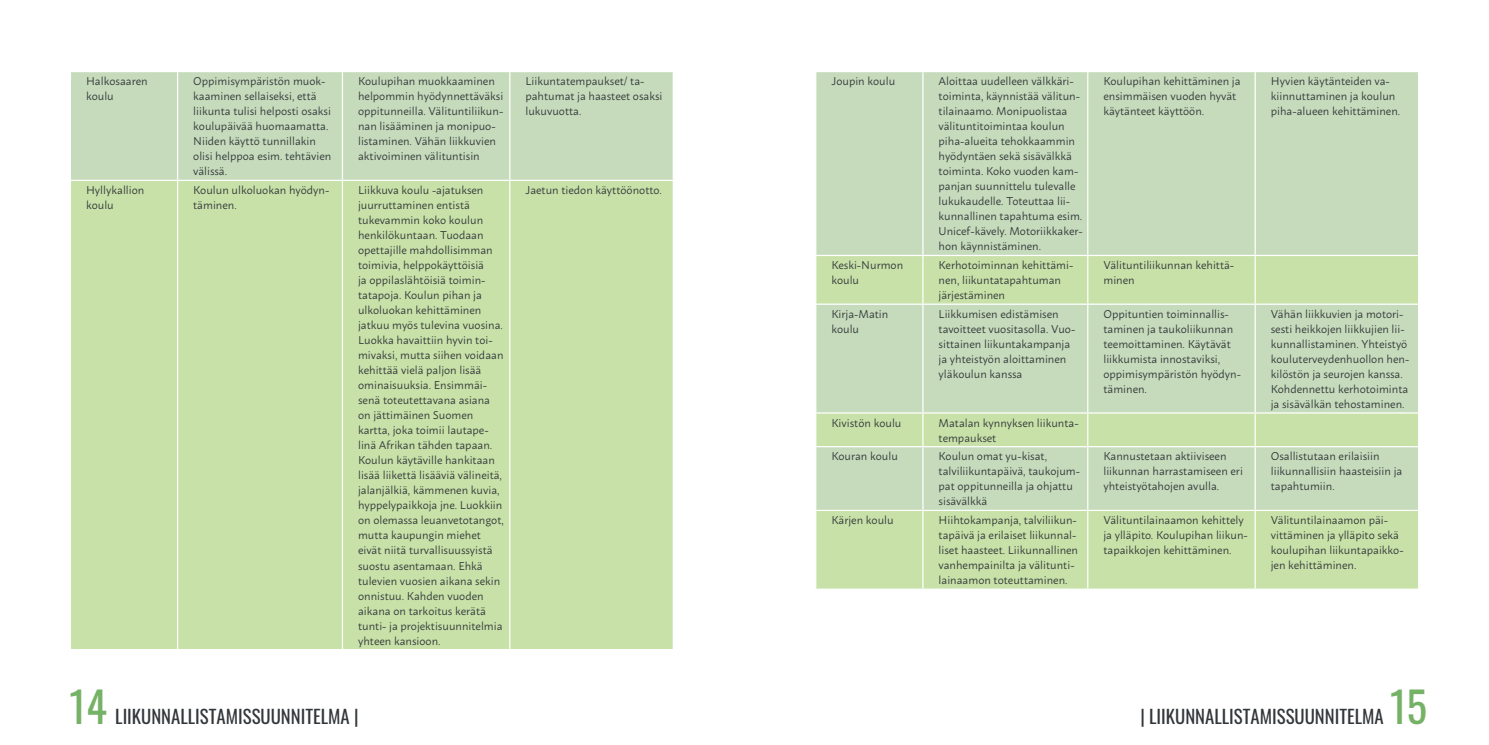
<style>
.page{position:relative;width:1489px;height:745px;background:#fff}
.page>*{position:absolute;margin:0;border:0;box-sizing:border-box;transform-origin:0 0}
.t1{font:42.5px "Oswald";color:#76b266}
.t2{font:18.75px "Oswald";color:#33373a}
.luetteloeisisen{font:11.25px/15px "Macho";color:#33373a}
</style>
<div class="page">
<div style="left:71px;top:72px;width:601px;height:108px;background:#c5dbbb"></div>
<div style="left:71px;top:181px;width:601px;height:467px;background:#c7e1a8"></div>
<hr style="left:177px;top:72px;width:1px;height:108px;background:#fff">
<hr style="left:342px;top:72px;width:1px;height:108px;background:#fff">
<hr style="left:509px;top:72px;width:1px;height:108px;background:#fff">
<hr style="left:177px;top:181px;width:1px;height:467px;background:#fff">
<hr style="left:342px;top:181px;width:1px;height:467px;background:#fff">
<hr style="left:509px;top:181px;width:1px;height:467px;background:#fff">
<div style="left:816px;top:72px;width:601px;height:183px;background:#c5dbbb"></div>
<svg style="left:816px;top:256px;width:601px;height:332px;background:#c6deb2"></svg>
<hr style="left:815px;top:509px;width:107px;height:1px;background:#fff">
<hr style="left:922px;top:509px;width:165px;height:1px;background:#fff">
<hr style="left:922px;top:510px;width:1px;height:78px;background:#fff">
<hr style="left:1087px;top:509px;width:167px;height:1px;background:#fff">
<hr style="left:1087px;top:510px;width:1px;height:78px;background:#fff">
<hr style="left:1254px;top:509px;width:165px;height:1px;background:#fff">
<hr style="left:1254px;top:510px;width:1px;height:78px;background:#fff">
<hr style="left:922px;top:72px;width:1px;height:183px;background:#fff">
<hr style="left:922px;top:304px;width:1px;height:108px;background:#fff">
<hr style="left:922px;top:447px;width:1px;height:62px;background:#fff">
<hr style="left:1087px;top:72px;width:1px;height:183px;background:#fff">
<hr style="left:1087px;top:304px;width:1px;height:108px;background:#fff">
<hr style="left:1087px;top:447px;width:1px;height:62px;background:#fff">
<hr style="left:1254px;top:72px;width:1px;height:183px;background:#fff">
<hr style="left:1254px;top:304px;width:1px;height:108px;background:#fff">
<hr style="left:1254px;top:447px;width:1px;height:62px;background:#fff">
<hr style="left:815px;top:303px;width:107px;height:1px;background:#fff">
<hr style="left:922px;top:256px;width:1px;height:47px;background:#fff">
<hr style="left:922px;top:303px;width:165px;height:1px;background:#fff">
<hr style="left:1087px;top:256px;width:1px;height:47px;background:#fff">
<hr style="left:1087px;top:303px;width:167px;height:1px;background:#fff">
<hr style="left:1254px;top:256px;width:1px;height:47px;background:#fff">
<hr style="left:1254px;top:303px;width:165px;height:1px;background:#fff">
<hr style="left:815px;top:412px;width:107px;height:1px;background:#fff">
<hr style="left:922px;top:412px;width:165px;height:1px;background:#fff">
<hr style="left:922px;top:413px;width:1px;height:33px;background:#fff">
<hr style="left:1087px;top:412px;width:167px;height:1px;background:#fff">
<hr style="left:1087px;top:413px;width:1px;height:33px;background:#fff">
<hr style="left:1254px;top:412px;width:165px;height:1px;background:#fff">
<hr style="left:1254px;top:413px;width:1px;height:33px;background:#fff">
<hr style="left:815px;top:446px;width:107px;height:1px;background:#fff">
<hr style="left:922px;top:446px;width:165px;height:1px;background:#fff">
<hr style="left:1087px;top:446px;width:167px;height:1px;background:#fff">
<hr style="left:1254px;top:446px;width:165px;height:1px;background:#fff">
<p class="luetteloeisisen" style="left:86px;top:73px;width:63px">Halkosaaren koulu</p>
<p class="luetteloeisisen" style="left:193px;top:73px;width:140px">Oppimisympäristön muok&shy;kaaminen sellaiseksi, että liikunta tulisi helposti osaksi koulupäivää huomaamatta.<br>Niiden käyttö tunnillakin olisi helppoa esim. tehtävien välissä.</p>
<p class="luetteloeisisen" style="left:358px;top:73px;width:147px">Koulupihan muokkaaminen helpommin hyödynnettäväksi oppitunneilla. Välituntiliikun&shy;nan lisääminen ja monipuo&shy;listaminen. Vähän liikkuvien aktivoiminen välituntisin</p>
<p class="luetteloeisisen" style="left:525px;top:73px;width:138px">Liikuntatempaukset/ ta&shy;pahtumat ja haasteet osaksi lukuvuotta.</p>
<p class="luetteloeisisen" style="left:86px;top:181px;width:60px">Hyllykallion koulu</p>
<p class="luetteloeisisen" style="left:193px;top:181px;width:138px">Koulun ulkoluokan hyödyn&shy;täminen.</p>
<p class="luetteloeisisen" style="left:358px;top:181px;width:147px">Liikkuva koulu -ajatuksen juurruttaminen entistä tukevammin koko koulun henkilökuntaan. Tuodaan opettajille mahdollisimman toimivia, helppokäyttöisiä<br>ja oppilaslähtöisiä toimin&shy;tatapoja. Koulun pihan ja ulkoluokan kehittäminen jatkuu myös tulevina vuosina.<br>Luokka havaittiin hyvin toi&shy;mivaksi, mutta siihen voidaan kehittää vielä paljon lisää ominaisuuksia. Ensimmäi&shy;senä toteutettavana asiana on jättimäinen Suomen kartta, joka toimii lautape&shy;linä Afrikan tähden tapaan.<br>Koulun käytäville hankitaan lisää liikettä lisääviä välineitä, jalanjälkiä, kämmenen kuvia, hyppelypaikkoja jne. Luokkiin on olemassa leuanvetotangot, mutta kaupungin miehet eivät niitä turvallisuussyistä suostu asentamaan. Ehkä tulevien vuosien aikana sekin onnistuu. Kahden vuoden aikana on tarkoitus kerätä tunti- ja projektisuunnitelmia yhteen kansioon.</p>
<p class="luetteloeisisen" style="left:525px;top:181px;width:138px">Jaetun tiedon käyttöönotto.</p>
<p class="luetteloeisisen" style="left:831px;top:73px;width:65px">Joupin koulu</p>
<p class="luetteloeisisen" style="left:938px;top:73px;width:146px">Aloittaa uudelleen välkkäri&shy;toiminta, käynnistää välitun&shy;tilainaamo. Monipuolistaa välituntitoimintaa koulun piha-alueita tehokkaammin hyödyntäen sekä sisävälkkä toiminta. Koko vuoden kam&shy;panjan suunnittelu tulevalle lukukaudelle. Toteuttaa lii&shy;kunnallinen tapahtuma esim.<br>Unicef-kävely. Motoriikkaker&shy;hon käynnistäminen.</p>
<p class="luetteloeisisen" style="left:1103px;top:73px;width:139px">Koulupihan kehittäminen ja ensimmäisen vuoden hyvät käytänteet käyttöön.</p>
<p class="luetteloeisisen" style="left:1270px;top:73px;width:131px">Hyvien käytänteiden va&shy;kiinnuttaminen ja koulun piha-alueen kehittäminen.</p>
<p class="luetteloeisisen" style="left:831px;top:256px;width:73px">Keski-Nurmon koulu</p>
<p class="luetteloeisisen" style="left:938px;top:256px;width:136px">Kerhotoiminnan kehittämi&shy;nen, liikuntatapahtuman järjestäminen</p>
<p class="luetteloeisisen" style="left:1103px;top:256px;width:132px">Välituntiliikunnan kehittä&shy;minen</p>
<p class="luetteloeisisen" style="left:831px;top:305px;width:58px">Kirja-Matin koulu</p>
<p class="luetteloeisisen" style="left:938px;top:305px;width:138px">Liikkumisen edistämisen tavoitteet vuositasolla. Vuo&shy;sittainen liikuntakampanja ja yhteistyön aloittaminen yläkoulun kanssa</p>
<p class="luetteloeisisen" style="left:1103px;top:305px;width:139px">Oppituntien toiminnallis&shy;taminen ja taukoliikunnan teemoittaminen. Käytävät liikkumista innostaviksi, oppimisympäristön hyödyn&shy;täminen.</p>
<p class="luetteloeisisen" style="left:1270px;top:305px;width:140px">Vähän liikkuvien ja motori&shy;sesti heikkojen liikkujien lii&shy;kunnallistaminen. Yhteistyö kouluterveydenhuollon hen&shy;kilöstön ja seurojen kanssa.<br>Kohdennettu kerhotoiminta ja sisävälkän tehostaminen.</p>
<p class="luetteloeisisen" style="left:831px;top:414px;width:72px">Kivistön koulu</p>
<p class="luetteloeisisen" style="left:938px;top:414px;width:142px">Matalan kynnyksen liikunta&shy;tempaukset</p>
<p class="luetteloeisisen" style="left:831px;top:447px;width:68px">Kouran koulu</p>
<p class="luetteloeisisen" style="left:938px;top:447px;width:143px">Koulun omat yu-kisat, talviliikuntapäivä, taukojum&shy;pat oppitunneilla ja ohjattu sisävälkkä</p>
<p class="luetteloeisisen" style="left:1103px;top:447px;width:141px">Kannustetaan aktiiviseen liikunnan harrastamiseen eri yhteistyötahojen avulla.</p>
<p class="luetteloeisisen" style="left:1270px;top:447px;width:133px">Osallistutaan erilaisiin liikunnallisiin haasteisiin ja tapahtumiin.</p>
<p class="luetteloeisisen" style="left:831px;top:511px;width:64px">Kärjen koulu</p>
<p class="luetteloeisisen" style="left:938px;top:511px;width:141px">Hiihtokampanja, talviliikun&shy;tapäivä ja erilaiset liikunnal&shy;liset haasteet. Liikunnallinen vanhempainilta ja välitunti&shy;lainaamon toteuttaminen.</p>
<p class="luetteloeisisen" style="left:1103px;top:511px;width:146px">Välituntilainaamon kehittely ja ylläpito. Koulupihan liikun&shy;tapaikkojen kehittäminen.</p>
<p class="luetteloeisisen" style="left:1270px;top:511px;width:134px">Välituntilainaamon päi&shy;vittäminen ja ylläpito sekä koulupihan liikuntapaikko&shy;jen kehittäminen.</p>
<h1 class="t1" style="left:69px;top:668px;width:39px">14</h1>
<h1 class="t1" style="left:1389px;top:668px;width:39px">15</h1>
<h2 class="t2" style="left:115px;top:698px;width:245px">LIIKUNNALLISTAMISSUUNNITELMA |</h2>
<h2 class="t2" style="left:1140px;top:698px;width:245px">| LIIKUNNALLISTAMISSUUNNITELMA</h2>
</div>
